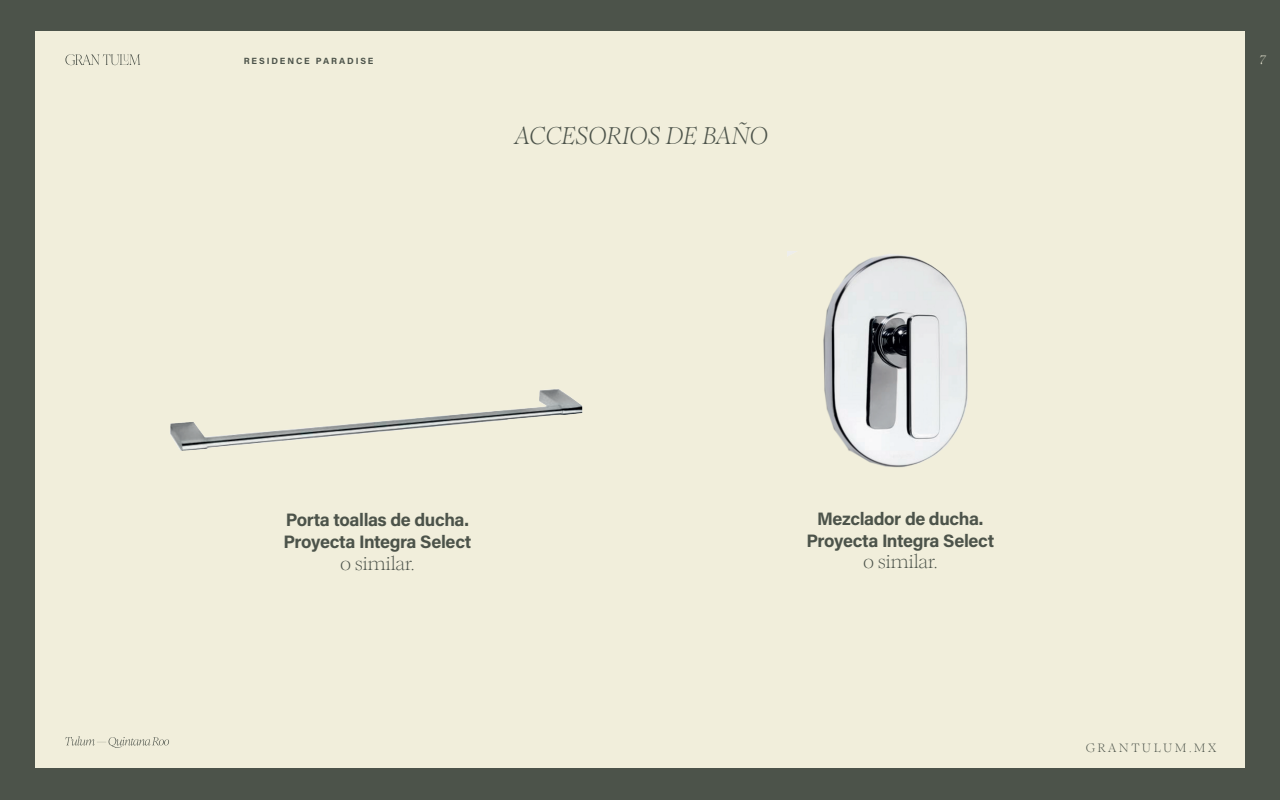
<style>
.page{position:relative;width:1280px;height:800px;background:#4c534a}
.page>*{position:absolute;margin:0;border:0;box-sizing:border-box;transform-origin:0 0}
.t1{font:italic 24px "Romie Trial";color:#4c534a}
.t2{font:18px/21.6px "Acumin Variable Concept";letter-spacing:-.02em;color:#4c534a;text-align:center}
.t3{font:18px "Romie Trial";letter-spacing:-.02em;color:#4c534a}
.t4{font:12px "Romie Trial";letter-spacing:.2em;color:#4c534a}
.t5{font:italic 12px "Romie Trial";color:#f1eedb}
.t6{font:9px "Acumin Variable Concept";letter-spacing:.21em;color:#4c534a}
</style>
<div class="page">
<div style="left:35px;top:32px;width:1210px;height:736px;background:#f1eedb"></div>
<svg style="left:65px;top:54px;width:75px;height:11px"></svg>
<svg style="left:65px;top:736px;width:104px;height:12px"></svg>
<img style="left:788px;top:252px;width:180px;height:216px">
<img style="left:170px;top:389px;width:413px;height:62px">
<p class="t6" style="left:244px;top:55px;width:131px">RESIDENCE PARADISE</p>
<h1 class="t1" style="left:515px;top:115px;width:255px">ACCESORIOS DE BAÑO</h1>
<p class="t5" style="left:1259px;top:50px;width:8px">7</p>
<p class="t2" style="left:283px;top:509px;width:189px;text-align:left">Porta toallas de ducha.<br>Proyecta Integra Select</p>
<p class="t3" style="left:340px;top:547px;width:76px">o similar.</p>
<p class="t2" style="left:806px;top:507px;width:189px">Mezclador de ducha.<br>Proyecta Integra Select</p>
<p class="t3" style="left:863px;top:546px;width:76px">o similar.</p>
<p class="t4" style="left:1086px;top:737px;width:132px">GRANTULUM.MX</p>
</div>
